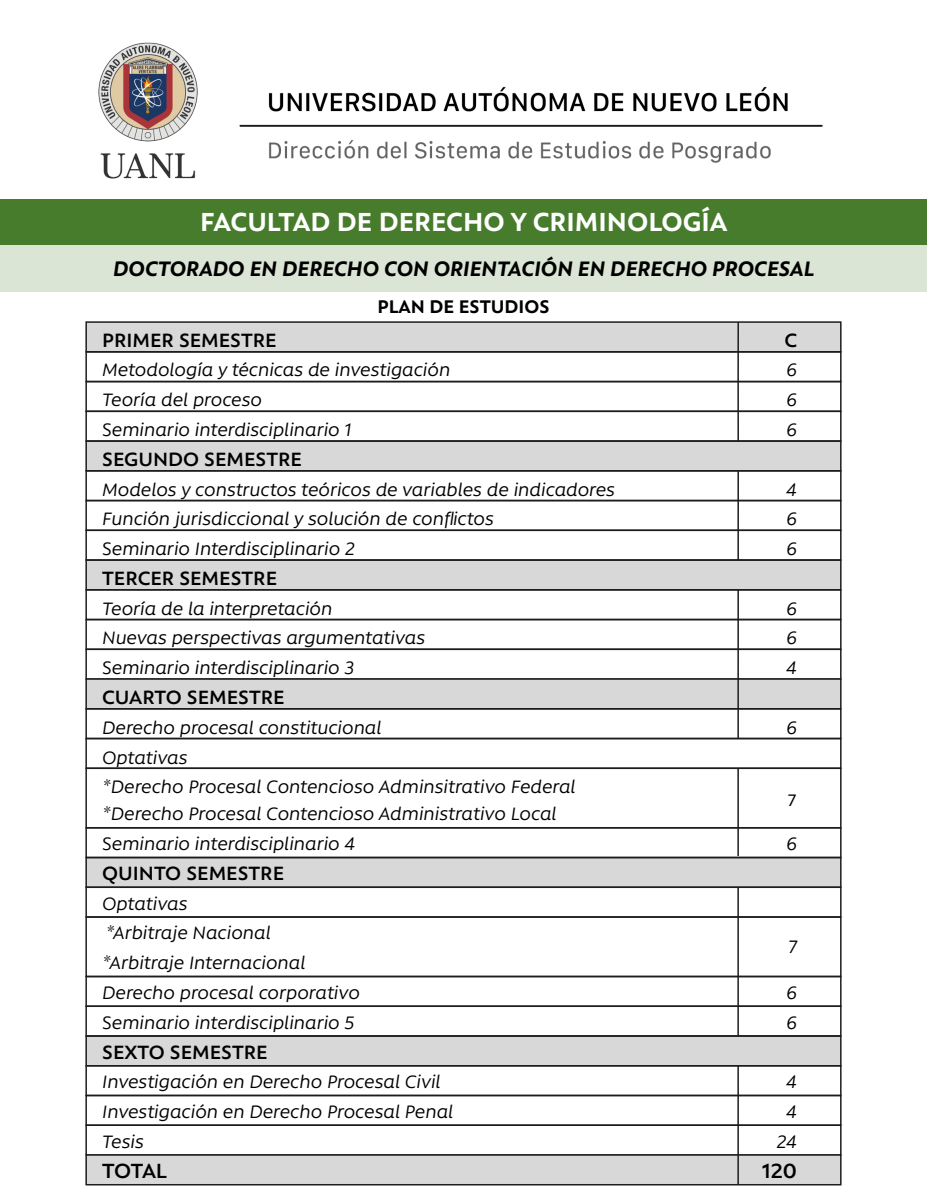
<style>
.page{position:relative;width:927px;height:1197px;background:#fff}
.page>*{position:absolute;margin:0;border:0;box-sizing:border-box;transform-origin:0 0}
.t1{font:700 30px "Rawson Pro";color:#fff}
.t2{font:italic 700 24px "Rawson Pro";color:#000}
.t3{font:600 23.55px "Rawson Pro";letter-spacing:-.01em;color:#000}
.t4{font:600 22.05px "Rawson Pro";color:#000}
.t5{font:700 21px "Rawson Pro";color:#000}
.t6{font:italic 20.55px/29.7px "Rawson Pro";color:#000}
.t7{font:17.7px "Myriad Pro";color:#000}
</style>
<div class="page">
<div style="left:85px;top:856px;width:756px;height:32px;background:#d8d8d8"></div>
<div style="left:85px;top:1035px;width:756px;height:31px;background:#d8d8d8;border:2px solid #1d1d1b"></div>
<div style="left:85px;top:1154px;width:756px;height:31px;background:#d8d8d8;border:2px solid #1d1d1b"></div>
<div style="left:85px;top:916px;width:756px;height:61px;border:2px solid #1d1d1b"></div>
<div style="left:85px;top:559px;width:756px;height:31px;background:#d8d8d8"></div>
<div style="left:85px;top:767px;width:756px;height:61px;border:2px solid #1d1d1b"></div>
<div style="left:85px;top:589px;width:756px;height:31px;border:2px solid #1d1d1b"></div>
<div style="left:85px;top:440px;width:756px;height:31px;background:#d8d8d8"></div>
<div style="left:85px;top:1005px;width:756px;height:31px;border:2px solid #1d1d1b"></div>
<div style="left:85px;top:470px;width:756px;height:31px;border:2px solid #1d1d1b"></div>
<div style="left:85px;top:619px;width:756px;height:31px;border:2px solid #1d1d1b"></div>
<div style="left:85px;top:648px;width:756px;height:32px;border:2px solid #1d1d1b"></div>
<div style="left:85px;top:678px;width:756px;height:31px;background:#d8d8d8;border:2px solid #1d1d1b"></div>
<div style="left:85px;top:886px;width:756px;height:31px;border:2px solid #1d1d1b"></div>
<div style="left:85px;top:827px;width:756px;height:31px;border:2px solid #1d1d1b"></div>
<div style="left:85px;top:321px;width:756px;height:31px;background:#d8d8d8;border:2px solid #1d1d1b"></div>
<img style="left:98px;top:42px;width:725px;height:137px">
<div style="left:85px;top:351px;width:756px;height:31px;border:2px solid #1d1d1b"></div>
<div style="left:85px;top:381px;width:756px;height:31px;border:2px solid #1d1d1b"></div>
<div style="left:85px;top:410px;width:756px;height:32px;border:2px solid #1d1d1b"></div>
<div style="left:85px;top:529px;width:756px;height:32px;border:2px solid #1d1d1b"></div>
<div style="left:85px;top:708px;width:756px;height:31px;border:2px solid #1d1d1b"></div>
<div style="left:85px;top:975px;width:756px;height:32px;border:2px solid #1d1d1b"></div>
<div style="left:85px;top:1065px;width:756px;height:31px;border:2px solid #1d1d1b"></div>
<div style="left:85px;top:1094px;width:756px;height:32px;border:2px solid #1d1d1b"></div>
<svg style="left:736px;top:885px;width:3px;height:152px"></svg>
<svg style="left:736px;top:1064px;width:3px;height:122px"></svg>
<svg style="left:736px;top:767px;width:3px;height:90px"></svg>
<svg style="left:736px;top:588px;width:3px;height:152px"></svg>
<svg style="left:736px;top:469px;width:3px;height:92px"></svg>
<svg style="left:736px;top:321px;width:3px;height:121px"></svg>
<div style="left:0;top:199px;width:927px;height:46px;background:#477c2c"></div>
<div style="left:0;top:245px;width:927px;height:47px;background:#dae5d5"></div>
<h1 class="t1" style="left:200px;top:204px;width:528px">FACULTAD DE DERECHO Y CRIMINOLOGÍA</h1>
<p class="t2" style="left:113px;top:254px;width:702px">DOCTORADO EN DERECHO CON ORIENTACIÓN EN DERECHO PROCESAL</p>
<p class="t5" style="left:377px;top:294px;width:173px">PLAN DE ESTUDIOS</p>
<p class="t4" style="left:102px;top:327px;width:176px">PRIMER SEMESTRE</p>
<p class="t4" style="left:784px;top:327px;width:14px">C</p>
<p class="t6" style="left:102px;top:355px;width:349px">Metodología y técnicas de investigación</p>
<p class="t6" style="left:786px;top:355px;width:12px">6</p>
<p class="t6" style="left:102px;top:385px;width:161px">Teoría del proceso</p>
<p class="t6" style="left:786px;top:385px;width:12px">6</p>
<p class="t6" style="left:102px;top:414px;width:251px">Seminario interdisciplinario 1</p>
<p class="t6" style="left:786px;top:414px;width:12px">6</p>
<p class="t4" style="left:102px;top:446px;width:201px">SEGUNDO SEMESTRE</p>
<p class="t6" style="left:102px;top:474px;width:514px">Modelos y constructos teóricos de variables de indicadores</p>
<p class="t6" style="left:786px;top:474px;width:12px">4</p>
<p class="t6" style="left:102px;top:504px;width:393px">Función jurisdiccional y solución de conflictos</p>
<p class="t6" style="left:786px;top:504px;width:12px">6</p>
<p class="t6" style="left:102px;top:534px;width:254px">Seminario Interdisciplinario 2</p>
<p class="t6" style="left:786px;top:534px;width:12px">6</p>
<p class="t4" style="left:102px;top:565px;width:176px">TERCER SEMESTRE</p>
<p class="t6" style="left:102px;top:593px;width:232px">Teoría de la interpretación</p>
<p class="t6" style="left:786px;top:593px;width:12px">6</p>
<p class="t6" style="left:102px;top:623px;width:324px">Nuevas perspectivas argumentativas</p>
<p class="t6" style="left:786px;top:623px;width:12px">6</p>
<p class="t6" style="left:102px;top:653px;width:254px">Seminario interdisciplinario 3</p>
<p class="t6" style="left:786px;top:653px;width:12px">4</p>
<p class="t4" style="left:102px;top:684px;width:184px">CUARTO SEMESTRE</p>
<p class="t6" style="left:102px;top:712px;width:281px">Derecho procesal constitucional</p>
<p class="t6" style="left:786px;top:712px;width:12px">6</p>
<p class="t6" style="left:102px;top:742px;width:475px">Optativas<br>*Derecho Procesal Contencioso Adminsitrativo Federal</p>
<p class="t6" style="left:102px;top:799px;width:456px">*Derecho Procesal Contencioso Administrativo Local<br>Seminario interdisciplinario 4</p>
<p class="t7" style="left:787px;top:789px;width:11px">7</p>
<p class="t6" style="left:786px;top:828px;width:12px">6</p>
<p class="t4" style="left:102px;top:860px;width:183px">QUINTO SEMESTRE</p>
<p class="t6" style="left:102px;top:888px;width:170px">Optativas *Arbitraje Nacional</p>
<p class="t6" style="left:102px;top:947px;width:259px">*Arbitraje Internacional<br>Derecho procesal corporativo</p>
<p class="t6" style="left:788px;top:931px;width:10px">7</p>
<p class="t6" style="left:786px;top:977px;width:12px">6</p>
<p class="t6" style="left:102px;top:1007px;width:254px">Seminario interdisciplinario 5</p>
<p class="t6" style="left:786px;top:1007px;width:12px">6</p>
<p class="t4" style="left:102px;top:1039px;width:167px">SEXTO SEMESTRE</p>
<p class="t6" style="left:102px;top:1066px;width:340px">Investigación en Derecho Procesal Civil</p>
<p class="t6" style="left:786px;top:1066px;width:12px">4</p>
<p class="t6" style="left:102px;top:1096px;width:352px">Investigación en Derecho Procesal Penal</p>
<p class="t6" style="left:786px;top:1096px;width:12px">4</p>
<p class="t6" style="left:102px;top:1126px;width:43px">Tesis</p>
<p class="t6" style="left:776px;top:1126px;width:22px">24</p>
<p class="t3" style="left:102px;top:1157px;width:66px">TOTAL</p>
<p class="t3" style="left:762px;top:1157px;width:36px">120</p>
</div>
